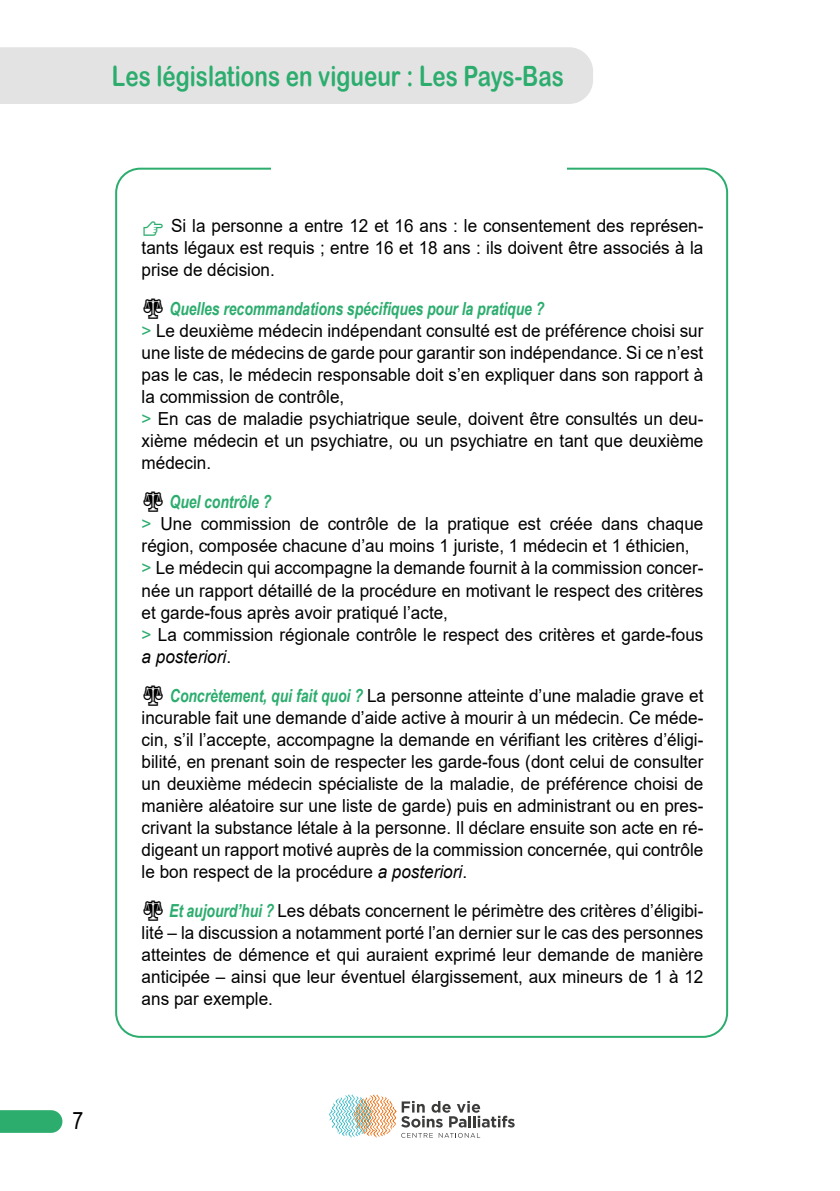
<style>
.page{position:relative;width:840px;height:1191px;background:#fff}
.page>*{position:absolute;margin:0;border:0;box-sizing:border-box;transform-origin:0 0}
.t1{font:28px "Arial Rounded MT Bold";color:#2cad6e;scale:.8 1}
.t2{font:24px "Arial Narrow";color:#000}
.t3{font:18px/22px "Arial";color:#000;text-align:justify;scale:.95 1}
.t4{font:italic 700 18px "Arial Narrow";letter-spacing:-.005em;color:#2cad6e;scale:.95 1}
.s1{color:#2cad6e}
.s2{color:#000}
.s3{font-style:italic}
.s4{font-family:"Arial Narrow";font-weight:700;font-style:italic;color:#2cad6e}
</style>
<div class="page">
<svg style="left:0;top:1110px;width:62px;height:22px"></svg>
<div style="left:0;top:47px;width:592px;height:57px;background:#e4e3e3"></div>
<svg style="left:329px;top:1094px;width:185px;height:43px"></svg>
<h1 class="t1" style="left:112px;top:65px;width:566px">Les législations en vigueur : Les Pays-Bas</h1>
<h2 class="t2" style="left:72px;top:1106px;width:12px">7</h2>
<p class="t3" style="left:141px;top:217px;width:592px"><span class="s1">☛</span> Si la personne a entre 12 et 16 ans : le consentement des représen&shy;tants légaux est requis ; entre 16 et 18 ans : ils doivent être associés à la prise de décision.</p>
<p class="t4" style="left:141px;top:295px;width:425px"><span class="s2">⚖</span> Quelles recommandations spécifiques pour la pratique ?</p>
<p class="t3" style="left:141px;top:322px;width:592px;text-align:left"><span class="s1">&gt;</span> Le deuxième médecin indépendant consulté est de préférence choisi sur une liste de médecins de garde pour garantir son indépendance. Si ce n’est pas le cas, le médecin responsable doit s’en expliquer dans son rapport à la commission de contrôle,<br><span class="s1">&gt;</span> En cas de maladie psychiatrique seule, doivent être consultés un deu&shy;xième médecin et un psychiatre, ou un psychiatre en tant que deuxième médecin.</p>
<p class="t4" style="left:141px;top:495px;width:138px"><span class="s2">⚖</span> Quel contrôle ?</p>
<p class="t3" style="left:141px;top:515px;width:592px;text-align:left"><span class="s1">&gt;</span> Une commission de contrôle de la pratique est créée dans chaque région, composée chacune d’au moins 1 juriste, 1 médecin et 1 éthicien, <span class="s1">&gt;</span> Le médecin qui accompagne la demande fournit à la commission concer&shy;née un rapport détaillé de la procédure en motivant le respect des critères et garde-fous après avoir pratiqué l’acte,<br><span class="s1">&gt;</span> La commission régionale contrôle le respect des critères et garde-fous <span class="s3">a posteriori</span>.</p>
<p class="t3" style="left:141px;top:686px;width:592px">⚖ <span class="s4">Concrètement, qui fait quoi ?</span> La personne atteinte d’une maladie grave et incurable fait une demande d’aide active à mourir à un médecin. Ce méde&shy;cin, s’il l’accepte, accompagne la demande en vérifiant les critères d’éligi&shy;bilité, en prenant soin de respecter les garde-fous (dont celui de consulter un deuxième médecin spécialiste de la maladie, de préférence choisi de manière aléatoire sur une liste de garde) puis en administrant ou en pres&shy;crivant la substance létale à la personne. Il déclare ensuite son acte en ré&shy;digeant un rapport motivé auprès de la commission concernée, qui contrôle le bon respect de la procédure <span class="s3">a posteriori</span>.</p>
<p class="t3" style="left:141px;top:901px;width:592px">⚖ <span class="s4">Et aujourd’hui ?</span> Les débats concernent le périmètre des critères d’éligibi&shy;lité – la discussion a notamment porté l’an dernier sur le cas des personnes atteintes de démence et qui auraient exprimé leur demande de manière anticipée – ainsi que leur éventuel élargissement, aux mineurs de 1 à 12 ans par exemple.</p>
</div>
